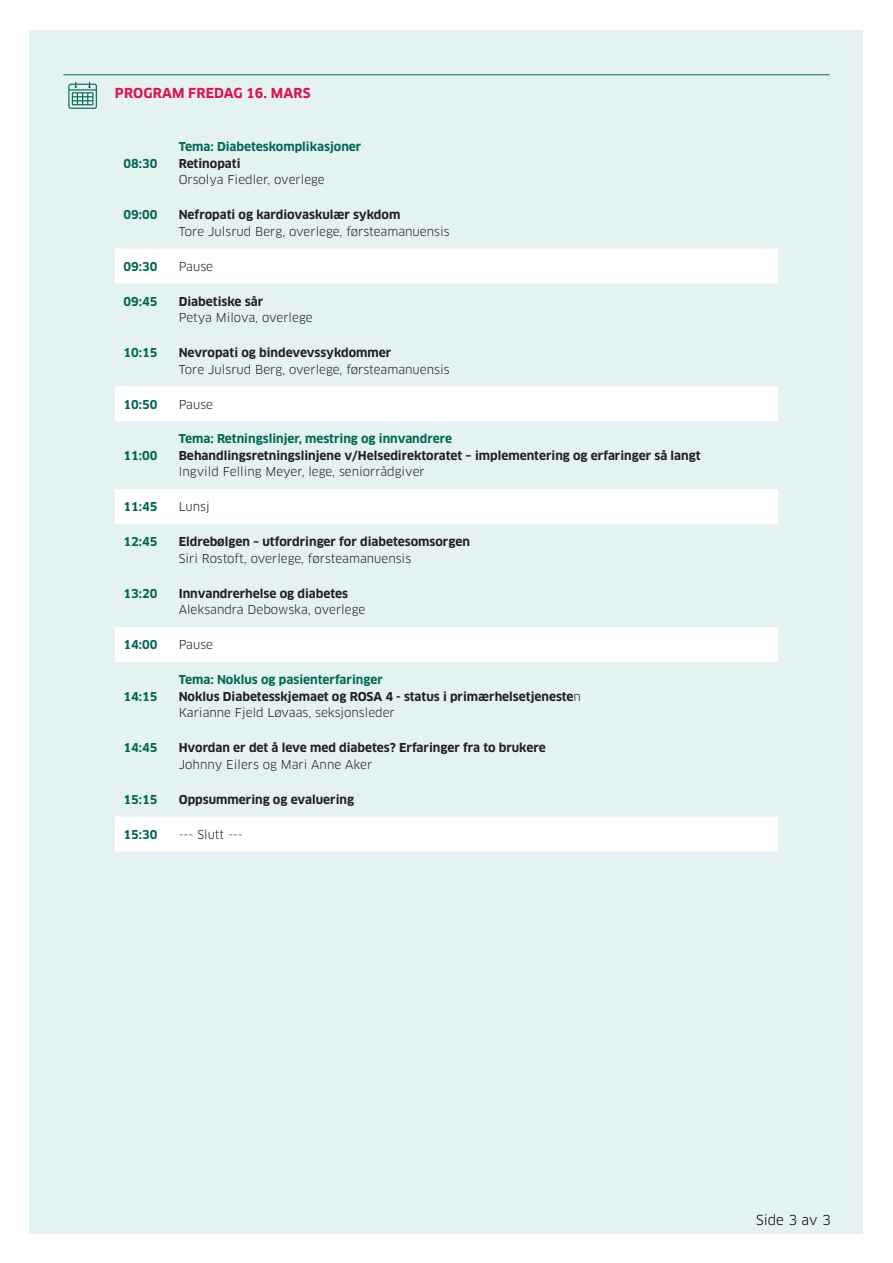
<style>
.page{position:relative;width:893px;height:1263px;background:#fff}
.page>*{position:absolute;margin:0;border:0;box-sizing:border-box;transform-origin:0 0}
.t1{font:700 13.5px "Clan OT";letter-spacing:.01em;color:#e2104f}
.t2{font:13.5px "Clan OT";color:#000}
.t3{font:700 12px/16.5px "Clan OT";color:#231f20}
.t4{font:12px "Clan OT";color:#231f20}
.t5{font:700 12px "Clan OT";color:#006756}
.s1{color:#006756}
.s2{font-weight:400}
</style>
<div class="page">
<div style="left:30px;top:30px;width:833px;height:1203px;background:#e4f3f2"></div>
<hr style="left:63px;top:74px;width:767px;height:1px;background:#006756">
<svg style="left:115px;top:248px;width:663px;height:603px"></svg>
<svg style="left:68px;top:82px;width:29px;height:27px"></svg>
<p class="t1" style="left:115px;top:85px;width:197px">PROGRAM FREDAG 16. MARS</p>
<p class="t5" style="left:123px;top:156px;width:35px">08:30</p>
<p class="t5" style="left:179px;top:140px;width:184px">Tema: Diabeteskomplikasjoner</p>
<p class="t3" style="left:179px;top:155px;width:63px">Retinopati</p>
<p class="t4" style="left:179px;top:173px;width:148px">Orsolya Fiedler, overlege</p>
<p class="t5" style="left:123px;top:208px;width:35px">09:00</p>
<p class="t3" style="left:179px;top:207px;width:223px">Nefropati og kardiovaskulær sykdom</p>
<p class="t4" style="left:179px;top:224px;width:272px">Tore Julsrud Berg, overlege, førsteamanuensis</p>
<p class="t5" style="left:123px;top:259px;width:35px">09:30</p>
<p class="t4" style="left:179px;top:259px;width:36px">Pause</p>
<p class="t5" style="left:123px;top:294px;width:35px">09:45</p>
<p class="t3" style="left:179px;top:293px;width:86px">Diabetiske sår</p>
<p class="t4" style="left:179px;top:310px;width:135px">Petya Milova, overlege</p>
<p class="t5" style="left:123px;top:346px;width:35px">10:15</p>
<p class="t3" style="left:179px;top:344px;width:214px">Nevropati og bindevevssykdommer</p>
<p class="t4" style="left:179px;top:362px;width:272px">Tore Julsrud Berg, overlege, førsteamanuensis</p>
<p class="t5" style="left:123px;top:397px;width:35px">10:50</p>
<p class="t4" style="left:179px;top:397px;width:36px">Pause</p>
<p class="t5" style="left:123px;top:449px;width:35px">11:00</p>
<p class="t5" style="left:179px;top:432px;width:275px">Tema: Retningslinjer, mestring og innvandrere</p>
<p class="t3" style="left:179px;top:447px;width:523px">Behandlingsretningslinjene v/Helsedirektoratet – implementering og erfaringer så langt</p>
<p class="t4" style="left:179px;top:465px;width:248px">Ingvild Felling Meyer, lege, seniorrådgiver</p>
<p class="t5" style="left:123px;top:500px;width:35px">11:45</p>
<p class="t4" style="left:179px;top:500px;width:33px">Lunsj</p>
<p class="t5" style="left:123px;top:535px;width:35px">12:45</p>
<p class="t3" style="left:179px;top:534px;width:293px">Eldrebølgen – utfordringer for diabetesomsorgen</p>
<p class="t4" style="left:179px;top:551px;width:234px">Siri Rostoft, overlege, førsteamanuensis</p>
<p class="t5" style="left:123px;top:586px;width:35px">13:20</p>
<p class="t3" style="left:179px;top:585px;width:171px">Innvandrerhelse og diabetes</p>
<p class="t4" style="left:179px;top:603px;width:188px">Aleksandra Debowska, overlege</p>
<p class="t5" style="left:123px;top:638px;width:35px">14:00</p>
<p class="t4" style="left:179px;top:638px;width:36px">Pause</p>
<p class="t5" style="left:123px;top:689px;width:35px">14:15</p>
<p class="t3" style="left:179px;top:672px;width:404px"><span class="s1">Tema: Noklus og pasienterfaringer<br></span>Noklus Diabetesskjemaet og ROSA 4 - status i primærhelsetjeneste<span class="s2">n<br>Karianne Fjeld Løvaas, seksjonsleder</span></p>
<p class="t5" style="left:123px;top:741px;width:35px">14:45</p>
<p class="t3" style="left:179px;top:740px;width:369px">Hvordan er det å leve med diabetes? Erfaringer fra to brukere</p>
<p class="t4" style="left:179px;top:757px;width:195px">Johnny Eilers og Mari Anne Aker</p>
<p class="t5" style="left:123px;top:792px;width:35px">15:15</p>
<p class="t3" style="left:179px;top:791px;width:177px">Oppsummering og evaluering</p>
<p class="t5" style="left:123px;top:827px;width:35px">15:30</p>
<p class="t4" style="left:179px;top:827px;width:66px">--- Slutt ---</p>
<p class="t2" style="left:756px;top:1211px;width:76px">Side 3 av 3</p>
</div>
